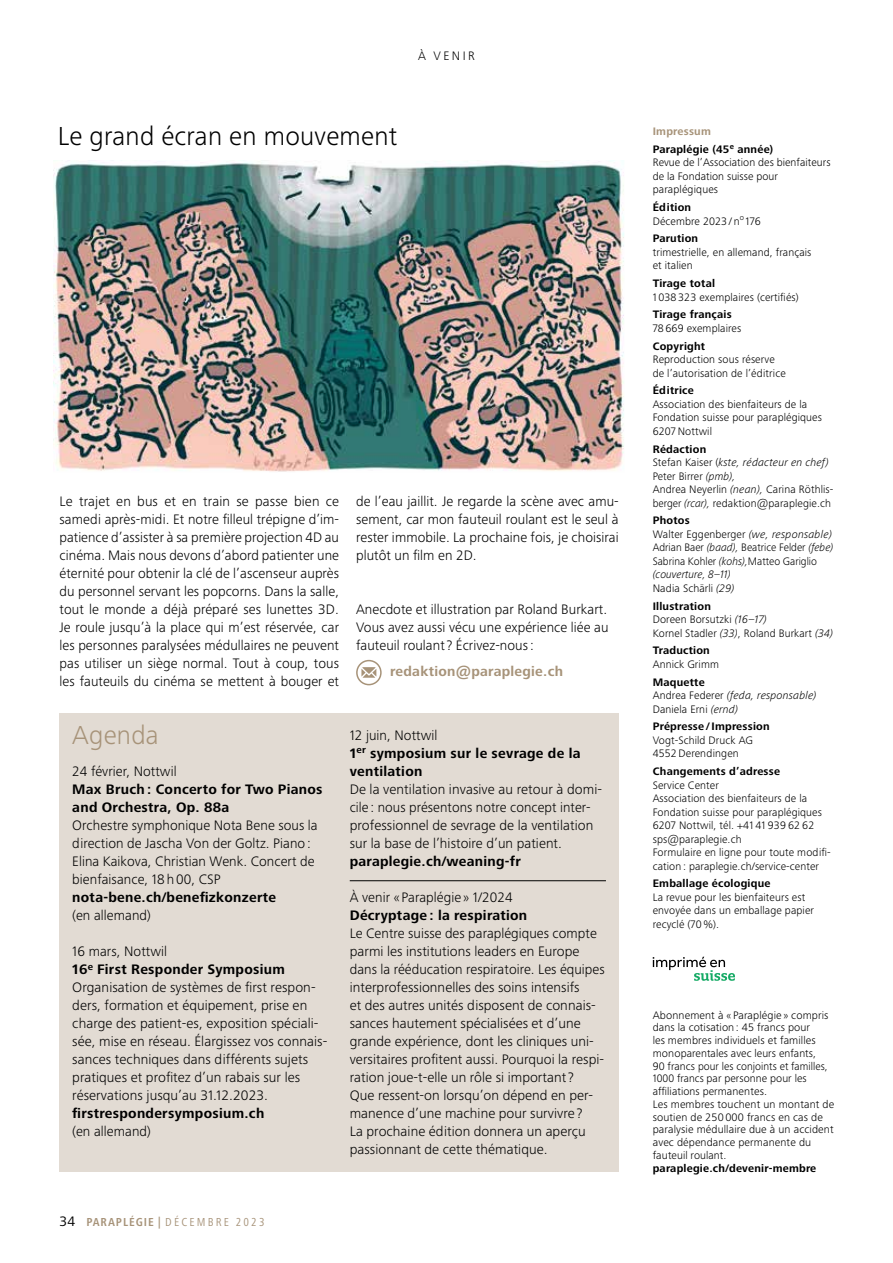
<style>
.page{position:relative;width:893px;height:1263px;background:#fff}
.page>*{position:absolute;margin:0;border:0;box-sizing:border-box;transform-origin:0 0}
.t1{font:300 27px "Frutiger Next Pro";letter-spacing:.01em;color:#000}
.t2{font:300 27px "Frutiger Next Pro";letter-spacing:.01em;color:#a79379}
.t3{font:300 14.25px/18px "Frutiger Next Pro";letter-spacing:.005em;color:#000}
.t4{font:700 14.25px/18px "Frutiger Next Pro";letter-spacing:.02em;color:#000}
.t5{font:700 14.25px "Frutiger Next Pro";letter-spacing:.02em;color:#a79379}
.t6{font:300 12.75px "Frutiger Next Pro";letter-spacing:.19em;color:#000}
.t7{font:condensed 12px "Frutiger Next Pro";letter-spacing:.18em;color:#a79379}
.t8{font:300 11.25px/13.5px "Frutiger Next Pro";letter-spacing:.01em;color:#000}
.t9{font:700 11.25px/17.7px "Frutiger Next Pro";letter-spacing:.02em;color:#000}
.s1{font-weight:700}
.s2{font-weight:300}
.s3{font-stretch:normal;font-size:14.25px;color:#000}
.s4{color:#a79379}
.s5{font-style:italic}
</style>
<div class="page">
<img style="left:54px;top:160px;width:570px;height:312px">
<svg style="left:653px;top:957px;width:82px;height:24px"></svg>
<div style="left:60px;top:713px;width:559px;height:459px;background:#e2dbd3"></div>
<hr style="left:350px;top:880px;width:256px;height:1px;background:#000">
<svg style="left:356px;top:660px;width:26px;height:25px"></svg>
<p class="t6" style="left:418px;top:48px;width:58px">À VENIR</p>
<h1 class="t1" style="left:58px;top:121px;width:341px">Le grand écran en mouvement</h1>
<p class="t3" style="left:60px;top:492px;width:281px;text-align:justify">Le trajet en bus et en train se passe bien ce samedi après-midi. Et notre filleul trépigne d’im&shy;patience d’assister à sa première projection 4D au cinéma. Mais nous devons d’abord patienter une éternité pour obtenir la clé de l’ascenseur auprès du personnel servant les popcorns. Dans la salle, tout le monde a déjà préparé ses lunettes 3D.<br>Je roule jusqu’à la place qui m’est réservée, car les personnes paralysées médullaires ne peuvent pas utiliser un siège normal. Tout à coup, tous les fauteuils du cinéma se mettent à bouger et</p>
<p class="t3" style="left:356px;top:492px;width:264px;text-align:justify">de l’eau jaillit. Je regarde la scène avec amu&shy;sement, car mon fauteuil roulant est le seul à rester immobile. La prochaine fois, je choisirai plutôt un film en 2D.</p>
<p class="t3" style="left:356px;top:600px;width:254px;text-align:justify">Anecdote et illustration par Roland Burkart.<br>Vous avez aussi vécu une expérience liée au fauteuil roulant? Écrivez-nous:</p>
<p class="t5" style="left:390px;top:663px;width:174px">redaktion@paraplegie.ch</p>
<h1 class="t2" style="left:72px;top:719px;width:88px">Agenda</h1>
<p class="t3" style="left:72px;top:762px;width:106px">24 février, Nottwil</p>
<p class="t4" style="left:72px;top:780px;width:252px">Max Bruch : Concerto for Two Pianos and Orchestra, Op. 88a</p>
<p class="t3" style="left:72px;top:816px;width:247px">Orchestre symphonique Nota Bene sous la direction de Jascha Von der Goltz. Piano :<br>Elina Kaikova, Christian Wenk. Concert de bienfaisance, 18 h 00, CSP</p>
<p class="t4" style="left:72px;top:888px;width:205px">nota-bene.ch/benefizkonzerte</p>
<p class="t3" style="left:72px;top:906px;width:80px">(en allemand)</p>
<p class="t3" style="left:72px;top:942px;width:257px">16 mars, Nottwil<br><span class="s1">16</span><sup>e</sup> <span class="s1">First Responder Symposium </span>Organisation de systèmes de first respon&shy;ders, formation et équipement, prise en charge des patient-es, exposition spéciali&shy;sée, mise en réseau. Élargissez vos connais&shy;sances techniques dans différents sujets pratiques et profitez d’un rabais sur les réservations jusqu’au 31.12.2023.</p>
<p class="t4" style="left:72px;top:1104px;width:194px">firstrespondersymposium.ch</p>
<p class="t3" style="left:72px;top:1122px;width:80px">(en allemand)</p>
<p class="t4" style="left:350px;top:726px;width:232px"><span class="s2">12 juin, Nottwil<br></span>1<sup>er</sup> symposium sur le sevrage de la ventilation</p>
<p class="t3" style="left:350px;top:780px;width:254px">De la ventilation invasive au retour à domi&shy;cile : nous présentons notre concept inter&shy;professionnel de sevrage de la ventilation sur la base de l’histoire d’un patient.</p>
<p class="t4" style="left:350px;top:852px;width:173px">paraplegie.ch/weaning-fr</p>
<p class="t3" style="left:350px;top:888px;width:164px">À venir « Paraplégie » 1/2024</p>
<p class="t4" style="left:350px;top:906px;width:179px">Décryptage : la respiration</p>
<p class="t3" style="left:350px;top:924px;width:256px">Le Centre suisse des paraplégiques compte parmi les institutions leaders en Europe dans la rééducation respiratoire. Les équipes interprofessionnelles des soins intensifs<br>et des autres unités disposent de connais&shy;sances hautement spécialisées et d’une grande expérience, dont les cliniques uni&shy;versitaires profitent aussi. Pourquoi la respi&shy;ration joue-t-elle un rôle si important?<br>Que ressent-on lorsqu’on dépend en per&shy;manence d’une machine pour survivre ?<br>La prochaine édition donnera un aperçu passionnant de cette thématique.</p>
<p class="t7" style="left:60px;top:1215px;width:207px"><span class="s3">34</span> <span class="s1">PARAPLÉGIE |</span> DÉCEMBRE 2023</p>
<p class="t9" style="left:653px;top:122px;width:122px"><span class="s4">Impressum<br></span>Paraplégie (45<sup>e</sup> année)</p>
<p class="t8" style="left:653px;top:156px;width:179px">Revue de l’Association des bienfaiteurs de la Fondation suisse pour paraplégiques</p>
<p class="t8" style="left:653px;top:201px;width:110px"><span class="s1">Édition<br></span>Décembre 2023 / n<sup>o</sup> 176</p>
<p class="t9" style="left:653px;top:230px;width:47px">Parution</p>
<p class="t8" style="left:653px;top:245px;width:160px">trimestrielle, en allemand, français et italien</p>
<p class="t9" style="left:653px;top:274px;width:64px">Tirage total</p>
<p class="t8" style="left:653px;top:290px;width:148px">1 038 323 exemplaires (certifiés)</p>
<p class="t9" style="left:653px;top:306px;width:81px">Tirage français</p>
<p class="t8" style="left:653px;top:321px;width:90px">78 669 exemplaires</p>
<p class="t9" style="left:653px;top:337px;width:54px">Copyright</p>
<p class="t8" style="left:653px;top:353px;width:134px">Reproduction sous réserve de l’autorisation de l’éditrice</p>
<p class="t9" style="left:653px;top:382px;width:43px">Éditrice</p>
<p class="t8" style="left:653px;top:397px;width:171px">Association des bienfaiteurs de la<br>Fondation suisse pour paraplégiques<br>6207Nottwil</p>
<p class="t8" style="left:653px;top:442px;width:182px"><span class="s1">Rédaction<br></span>Stefan Kaiser (<span class="s5">kste, rédacteur en chef)<br></span>Peter Birrer <span class="s5">(pmb),<br></span>Andrea Neyerlin <span class="s5">(nean),</span> Carina Röthlis&shy;berger <span class="s5">(rcar),</span> redaktion@paraplegie.ch</p>
<p class="t8" style="left:653px;top:514px;width:182px"><span class="s1">Photos<br></span>Walter Eggenberger <span class="s5">(we, responsable)<br></span>Adrian Baer <span class="s5">(baad),</span> Beatrice Felder <span class="s5">(febe)<br></span>Sabrina Kohler <span class="s5">(kohs),</span>Matteo Gariglio <span class="s5">(couverture, 8–11)<br></span>Nadia Schärli <span class="s5">(29)</span></p>
<p class="t8" style="left:653px;top:599px;width:182px"><span class="s1">Illustration<br></span>Doreen Borsutzki <span class="s5">(16–17)<br></span>Kornel Stadler <span class="s5">(33)</span>, Roland Burkart <span class="s5">(34)</span></p>
<p class="t9" style="left:653px;top:642px;width:59px">Traduction</p>
<p class="t8" style="left:653px;top:657px;width:68px">Annick Grimm</p>
<p class="t8" style="left:653px;top:675px;width:165px"><span class="s1">Maquette<br></span>Andrea Federer <span class="s5">(feda, responsable)<br></span>Daniela Erni <span class="s5">(ernd)</span></p>
<p class="t9" style="left:653px;top:718px;width:118px">Prépresse / Impression</p>
<p class="t8" style="left:653px;top:733px;width:102px">Vogt-Schild Druck AG<br>4552Derendingen</p>
<p class="t9" style="left:653px;top:763px;width:129px">Changements d’adresse</p>
<p class="t8" style="left:653px;top:778px;width:179px">Service Center<br>Association des bienfaiteurs de la<br>Fondation suisse pour paraplégiques<br>6207 Nottwil, tél. +41 41 939 62 62 sps@paraplegie.ch<br>Formulaire en ligne pour toute modifi&shy;cation : paraplegie.ch/service-center</p>
<p class="t9" style="left:653px;top:875px;width:119px">Emballage écologique</p>
<p class="t8" style="left:653px;top:890px;width:163px">La revue pour les bienfaiteurs est envoyée dans un emballage papier recyclé (70 %).</p>
<p class="t8" style="left:653px;top:1008px;width:183px;line-height:12.8px">Abonnement à « Paraplégie » compris dans la cotisation : 45 francs pour<br>les membres individuels et familles monoparentales avec leurs enfants,<br>90 francs pour les conjoints et familles, 1000 francs par personne pour les affiliations permanentes.<br>Les membres touchent un montant de soutien de 250 000 francs en cas de paralysie médullaire due à un accident avec dépendance permanente du fauteuil roulant.</p>
<p class="t9" style="left:653px;top:1159px;width:165px">paraplegie.ch/devenir-membre</p>
</div>
